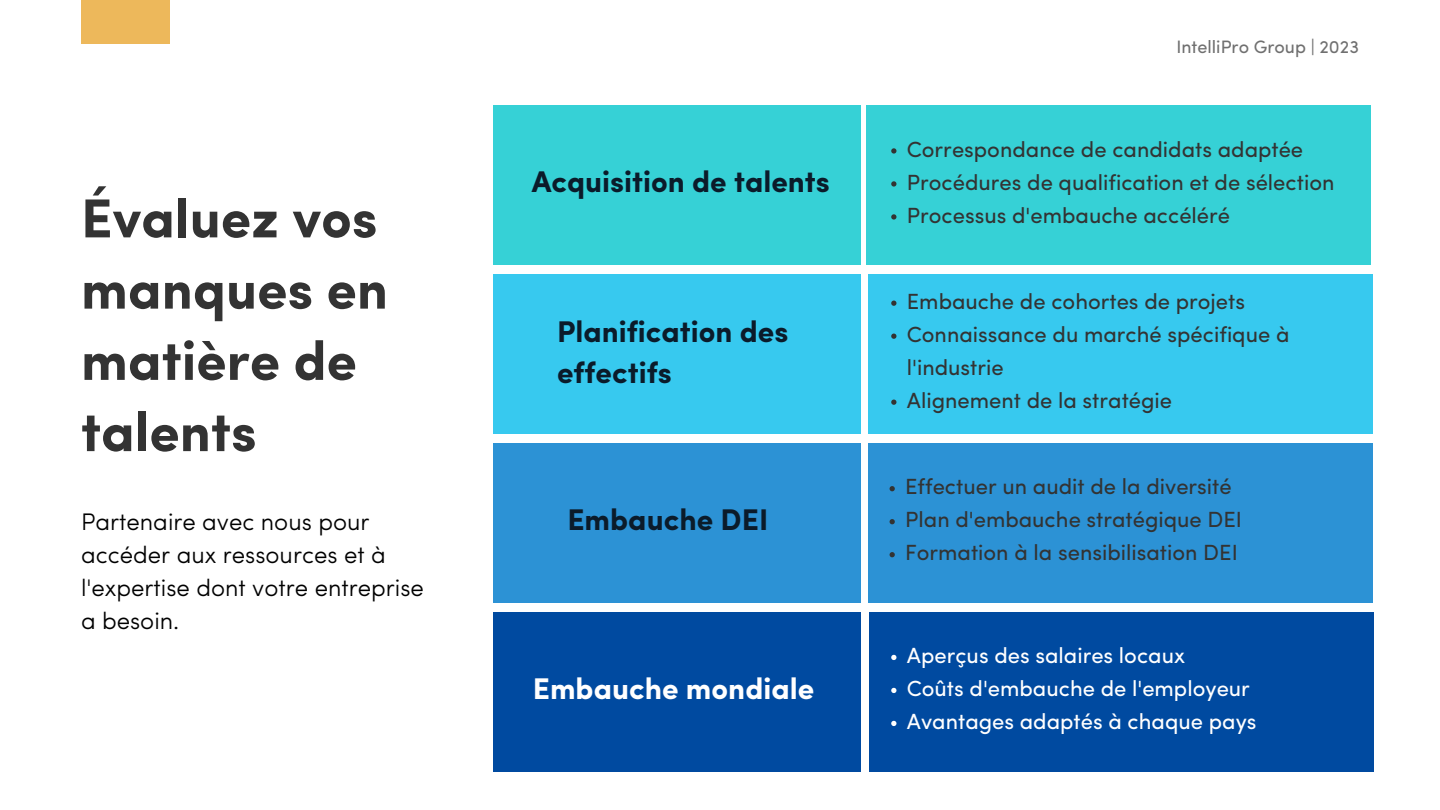
<style>
.page{position:relative;width:1440px;height:810px;background:#fff}
.page>*{position:absolute;margin:0;border:0;box-sizing:border-box;transform-origin:0 0}
.t1{font:700 55px/71.2px "Sofia Pro";color:#333}
.t2{font:700 30px/41.2px "Sofia Pro";color:#0b1b2a}
.t3{font:700 30px "Sofia Pro";color:#fff}
.t4{font:300 24px/33px "Sofia Pro";color:#000}
.t5{font:22px/33px "Sofia Pro";color:#333}
.t6{font:22px/33px "Sofia Pro";color:#fff}
.t7{font:18px "Sofia Pro";color:#707070}
</style>
<div class="page">
<div style="left:494px;top:106px;width:367px;height:158px;background:#36d1d6"></div>
<div style="left:866px;top:106px;width:505px;height:158px;background:#36d1d6"></div>
<svg style="left:891px;top:148px;width:5px;height:6px"></svg>
<svg style="left:891px;top:181px;width:5px;height:6px"></svg>
<svg style="left:891px;top:214px;width:5px;height:6px"></svg>
<div style="left:494px;top:275px;width:367px;height:158px;background:#37c9ef"></div>
<div style="left:868px;top:275px;width:505px;height:158px;background:#37c9ef"></div>
<svg style="left:891px;top:301px;width:5px;height:5px"></svg>
<svg style="left:891px;top:334px;width:5px;height:5px"></svg>
<svg style="left:891px;top:400px;width:5px;height:5px"></svg>
<div style="left:494px;top:444px;width:367px;height:158px;background:#2c92d5"></div>
<div style="left:868px;top:444px;width:505px;height:158px;background:#2c92d5"></div>
<svg style="left:890px;top:486px;width:5px;height:5px"></svg>
<svg style="left:890px;top:519px;width:5px;height:5px"></svg>
<svg style="left:890px;top:552px;width:5px;height:5px"></svg>
<div style="left:494px;top:613px;width:367px;height:158px;background:#004aa0"></div>
<div style="left:869px;top:613px;width:505px;height:158px;background:#004aa0"></div>
<svg style="left:891px;top:655px;width:5px;height:5px"></svg>
<svg style="left:891px;top:688px;width:5px;height:5px"></svg>
<svg style="left:891px;top:721px;width:5px;height:5px"></svg>
<div style="left:81px;top:0;width:88px;height:43px;background:#edb85b"></div>
<h1 class="t1" style="left:81px;top:188px;width:309px">Évaluez vos manques en matière de talents</h1>
<p class="t4" style="left:81px;top:507px;width:345px">Partenaire avec nous pour accéder aux ressources et à l'expertise dont votre entreprise a besoin.</p>
<h2 class="t2" style="left:532px;top:164px;width:300px">Acquisition de talents</h2>
<h2 class="t2" style="left:557px;top:314px;width:233px">Planification des effectifs</h2>
<h2 class="t2" style="left:567px;top:502px;width:202px">Embauche DEI</h2>
<h2 class="t3" style="left:533px;top:676px;width:283px">Embauche mondiale</h2>
<p class="t7" style="left:1176px;top:39px;width:184px">IntelliPro Group | 2023</p>
<p class="t5" style="left:907px;top:135px;width:429px">Correspondance de candidats adaptée<br>Procédures de qualification et de sélection<br>Processus d'embauche accéléré</p>
<p class="t5" style="left:907px;top:287px;width:384px">Embauche de cohortes de projets<br>Connaissance du marché spécifique à l'industrie<br>Alignement de la stratégie</p>
<p class="t5" style="left:905px;top:472px;width:338px">Effectuer un audit de la diversité<br>Plan d'embauche stratégique DEI<br>Formation à la sensibilisation DEI</p>
<p class="t6" style="left:907px;top:641px;width:351px">Aperçus des salaires locaux<br>Coûts d'embauche de l'employeur<br>Avantages adaptés à chaque pays</p>
</div>
